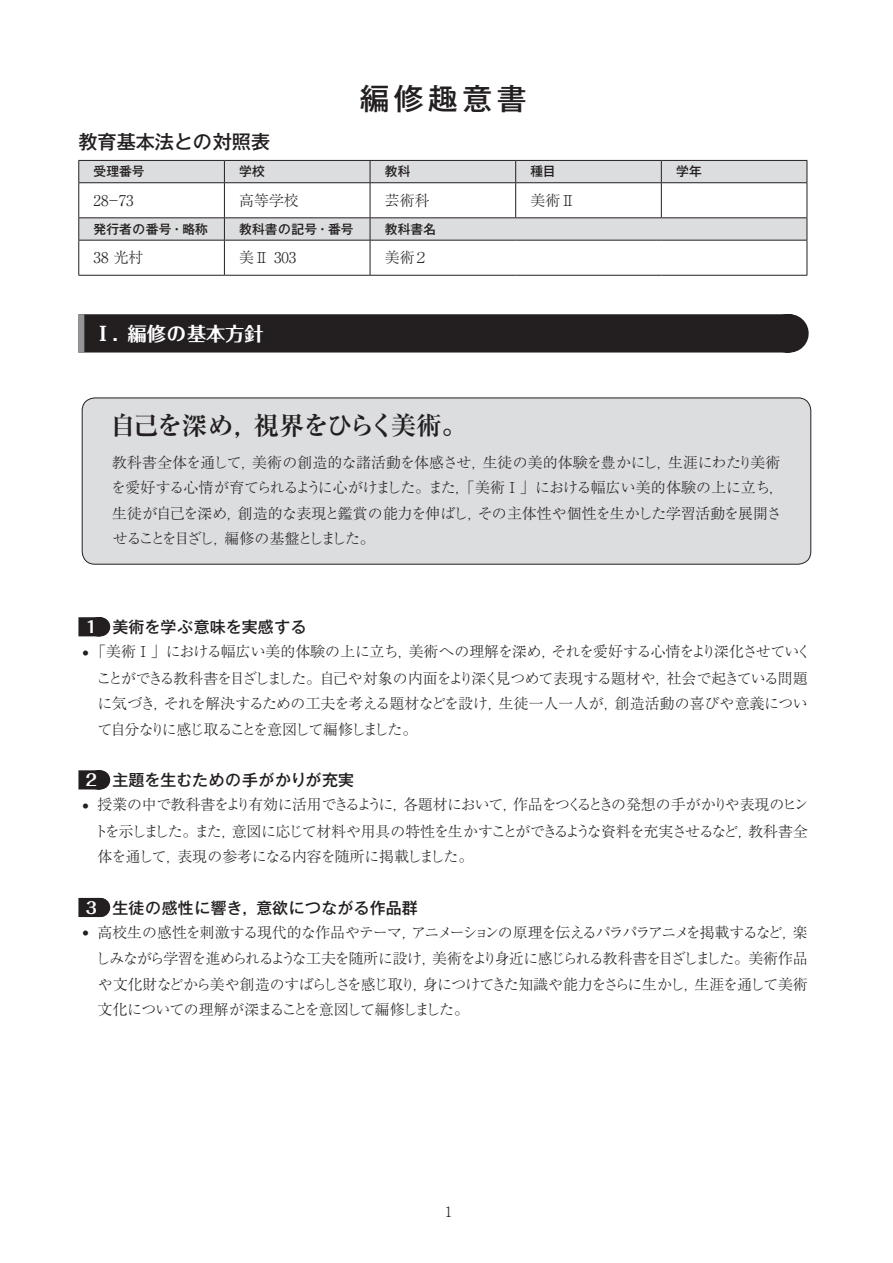
<style>
.page{position:relative;width:893px;height:1263px;background:#fff}
.page>*{position:absolute;margin:0;border:0;box-sizing:border-box;transform-origin:0 0}
.t1{font:500 29.7px "Gothic MB101 Pr 6";letter-spacing:.15em;color:#231f20}
.t2{font:700 25.5px "Ryumin Pr 6";letter-spacing:-.05em;color:#231f20}
.t3{font:500 19.2px "Gothic MB101 Pr 6";color:#231f20}
.t4{font:700 19.2px "Folk Pro";color:#fff}
.t5{font:500 15.9px "Gothic MB101 Pr 6";letter-spacing:.005em;color:#231f20}
.t6{font:300 14.85px/25.8px "Ryumin Pr 6";letter-spacing:-.035em;color:#231f20;text-align:justify}
.t7{font:300 14.85px/25.5px "Ryumin Pr 6";letter-spacing:-.015em;color:#231f20}
.t8{font:300 14.1px "Ryumin Pr 6";color:#231f20}
.t9{font:500 12.75px "Gothic MB101 Pr 5";color:#231f20}
.s1{font-size:38.25px;color:#939598}
.s2{font-family:"Folk Pro";font-weight:700;color:#fff}
.s3{font-size:16.35px}
</style>
<div class="page">
<hr style="left:789px;top:314px;width:1px;height:38px;background:#231f20">
<div style="left:78px;top:314px;width:711px;height:38px;background:#231f20"></div>
<div style="left:78px;top:617px;width:21px;height:19px;background:#231f20"></div>
<svg style="left:99px;top:617px;width:2px;height:19px"></svg>
<div style="left:78px;top:770px;width:21px;height:19px;background:#231f20"></div>
<svg style="left:99px;top:770px;width:2px;height:19px"></svg>
<div style="left:78px;top:898px;width:21px;height:19px;background:#231f20"></div>
<svg style="left:99px;top:898px;width:2px;height:19px"></svg>
<svg style="left:79px;top:161px;width:728px;height:79px;fill:#dcdddf"></svg>
<svg style="left:224px;top:161px;width:1px;height:21px"></svg>
<svg style="left:370px;top:161px;width:1px;height:21px"></svg>
<svg style="left:515px;top:161px;width:1px;height:21px"></svg>
<svg style="left:661px;top:161px;width:1px;height:21px"></svg>
<hr style="left:224px;top:183px;width:1px;height:34px;background:#231f20">
<hr style="left:370px;top:183px;width:1px;height:34px;background:#231f20">
<hr style="left:515px;top:183px;width:1px;height:34px;background:#231f20">
<hr style="left:661px;top:183px;width:1px;height:34px;background:#231f20">
<svg style="left:224px;top:218px;width:1px;height:22px"></svg>
<hr style="left:224px;top:240px;width:1px;height:35px;background:#231f20">
<hr style="left:78px;top:160px;width:146px;height:1px;background:#231f20">
<svg style="left:78px;top:161px;width:1px;height:21px"></svg>
<hr style="left:224px;top:160px;width:146px;height:1px;background:#231f20">
<hr style="left:370px;top:160px;width:146px;height:1px;background:#231f20">
<hr style="left:516px;top:160px;width:145px;height:1px;background:#231f20">
<hr style="left:661px;top:160px;width:146px;height:1px;background:#231f20">
<svg style="left:807px;top:161px;width:1px;height:21px"></svg>
<hr style="left:78px;top:182px;width:146px;height:1px;background:#231f20">
<hr style="left:224px;top:182px;width:146px;height:1px;background:#231f20">
<hr style="left:370px;top:182px;width:146px;height:1px;background:#231f20">
<hr style="left:516px;top:182px;width:145px;height:1px;background:#231f20">
<hr style="left:661px;top:182px;width:146px;height:1px;background:#231f20">
<svg style="left:78px;top:218px;width:1px;height:22px"></svg>
<hr style="left:78px;top:240px;width:146px;height:1px;background:#231f20">
<hr style="left:224px;top:240px;width:146px;height:1px;background:#231f20">
<svg style="left:370px;top:218px;width:1px;height:22px"></svg>
<svg style="left:807px;top:218px;width:1px;height:22px"></svg>
<hr style="left:78px;top:240px;width:1px;height:35px;background:#231f20">
<hr style="left:78px;top:275px;width:146px;height:1px;background:#231f20">
<hr style="left:224px;top:275px;width:146px;height:1px;background:#231f20">
<hr style="left:78px;top:183px;width:1px;height:34px;background:#231f20">
<hr style="left:807px;top:183px;width:1px;height:34px;background:#231f20">
<hr style="left:78px;top:217px;width:146px;height:1px;background:#231f20">
<hr style="left:224px;top:217px;width:146px;height:1px;background:#231f20">
<hr style="left:370px;top:217px;width:146px;height:1px;background:#231f20">
<hr style="left:516px;top:217px;width:145px;height:1px;background:#231f20">
<hr style="left:661px;top:217px;width:146px;height:1px;background:#231f20">
<hr style="left:370px;top:240px;width:146px;height:1px;background:#231f20">
<hr style="left:370px;top:240px;width:1px;height:35px;background:#231f20">
<hr style="left:516px;top:240px;width:145px;height:1px;background:#231f20">
<hr style="left:661px;top:240px;width:146px;height:1px;background:#231f20">
<hr style="left:807px;top:240px;width:1px;height:35px;background:#231f20">
<hr style="left:370px;top:275px;width:146px;height:1px;background:#231f20">
<hr style="left:516px;top:275px;width:145px;height:1px;background:#231f20">
<hr style="left:661px;top:275px;width:146px;height:1px;background:#231f20">
<div style="left:82px;top:398px;width:729px;height:166px;background:#dcdddf;border-radius:13px"></div>
<div style="left:82px;top:398px;width:729px;height:166px;border:1px solid #231f20;border-radius:13px"></div>
<p class="t1" style="left:360px;top:74px;width:168px">編修趣意書</p>
<p class="t3" style="left:78px;top:126px;width:193px">教育基本法との対照表</p>
<p class="t9" style="left:94px;top:161px;width:53px">受理番号</p>
<p class="t9" style="left:239px;top:161px;width:27px">学校</p>
<p class="t9" style="left:385px;top:161px;width:27px">教科</p>
<p class="t9" style="left:531px;top:161px;width:27px">種目</p>
<p class="t9" style="left:676px;top:161px;width:27px">学年</p>
<p class="t6" style="left:94px;top:187px;width:41px">28－73</p>
<p class="t6" style="left:239px;top:187px;width:61px">高等学校</p>
<p class="t6" style="left:385px;top:187px;width:46px">芸術科</p>
<p class="t6" style="left:531px;top:187px;width:46px">美術Ⅱ</p>
<p class="t9" style="left:94px;top:218px;width:116px">発行者の番号・略称</p>
<p class="t9" style="left:239px;top:218px;width:116px">教科書の記号・番号</p>
<p class="t9" style="left:385px;top:218px;width:53px">教科書名</p>
<p class="t6" style="left:94px;top:244px;width:51px">38 光村</p>
<p class="t6" style="left:239px;top:244px;width:59px">美Ⅱ 303</p>
<p class="t6" style="left:385px;top:244px;width:45px">美術２</p>
<p class="t4" style="left:78px;top:317px;width:187px"><span class="s1">█</span> Ⅰ．編修の基本方針</p>
<p class="t2" style="left:110px;top:406px;width:359px">自己を深め，視界をひらく美術。</p>
<p class="t7" style="left:111px;top:448px;width:674px">教科書全体を通して，美術の創造的な諸活動を体感させ，生徒の美的体験を豊かにし，生涯にわたり美術を愛好する心情が育てられるように心がけました。また，「美術Ⅰ」における幅広い美的体験の上に立ち，生徒が自己を深め，創造的な表現と鑑賞の能力を伸ばし，その主体性や個性を生かした学習活動を展開させることを目ざし，編修の基盤としました。</p>
<p class="t5" style="left:86px;top:614px;width:223px"><span class="s2">1</span> 美術を学ぶ意味を実感する</p>
<p class="t6" style="left:97px;top:638px;width:716px;text-align:left;text-indent:-14px"><span class="s3">•</span>「美術Ⅰ」における幅広い美的体験の上に立ち，美術への理解を深め，それを愛好する心情をより深化させていくことができる教科書を目ざしました。自己や対象の内面をより深く見つめて表現する題材や，社会で起きている問題に気づき，それを解決するための工夫を考える題材などを設け，生徒一人一人が，創造活動の喜びや意義について自分なりに感じ取ることを意図して編修しました。</p>
<p class="t5" style="left:86px;top:767px;width:270px"><span class="s2">2</span> 主題を生むための手がかりが充実</p>
<p class="t6" style="left:94px;top:791px;width:716px;text-indent:-12px"><span class="s3">•</span> 授業の中で教科書をより有効に活用できるように，各題材において，作品をつくるときの発想の手がかりや表現のヒントを示しました。また，意図に応じて材料や用具の特性を生かすことができるような資料を充実させるなど，教科書全体を通して，表現の参考になる内容を随所に掲載しました。</p>
<p class="t5" style="left:86px;top:894px;width:333px"><span class="s2">3</span> 生徒の感性に響き，意欲につながる作品群</p>
<p class="t6" style="left:95px;top:918px;width:714px;text-indent:-13px"><span class="s3">•</span> 高校生の感性を刺激する現代的な作品やテーマ，アニメーションの原理を伝えるパラパラアニメを掲載するなど，楽しみながら学習を進められるような工夫を随所に設け，美術をより身近に感じられる教科書を目ざしました。美術作品や文化財などから美や創造のすばらしさを感じ取り，身につけてきた知識や能力をさらに生かし，生涯を通して美術文化についての理解が深まることを意図して編修しました。</p>
<p class="t8" style="left:445px;top:1201px;width:9px">1</p>
</div>
